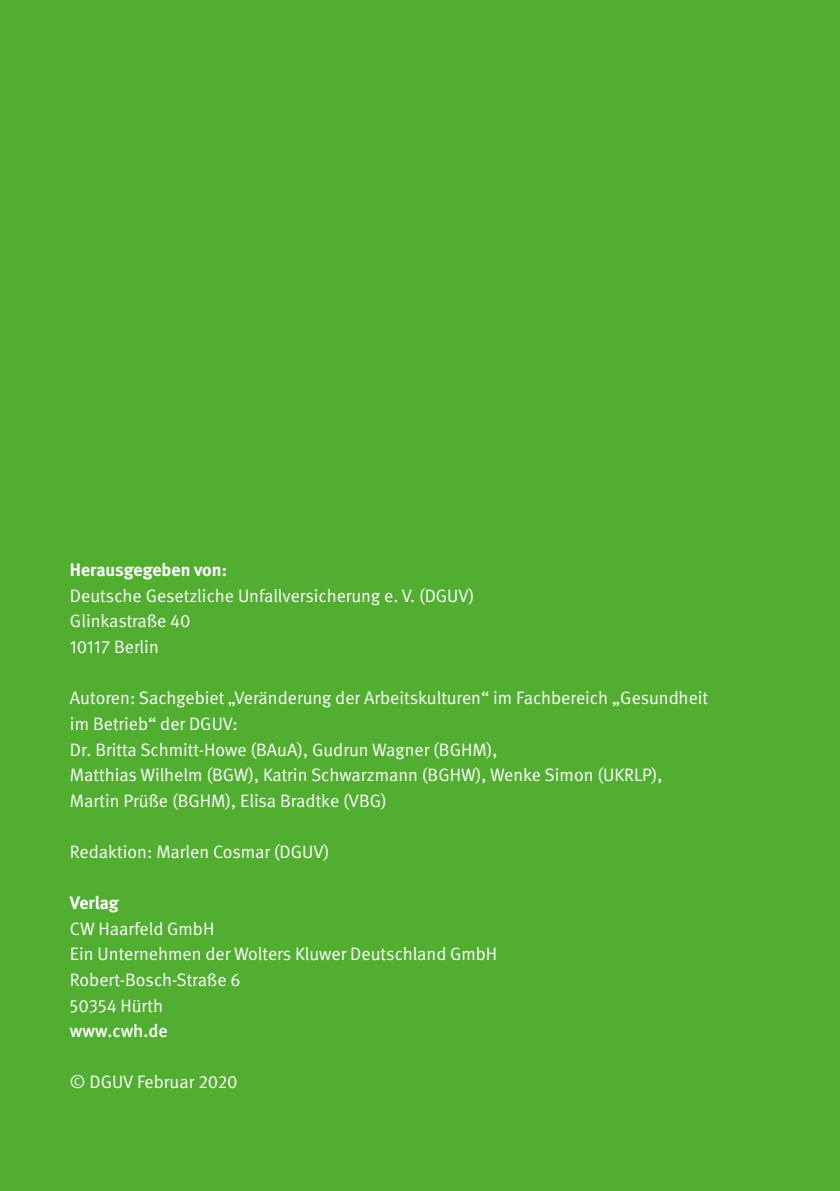
<style>
.page{position:relative;width:840px;height:1191px;background:#fff}
.page>*{position:absolute;margin:0;border:0;box-sizing:border-box;transform-origin:0 0}
.Fließtext{font:18px/25.6px "DGUV Meta";color:#fff}
.Zwischenüberschrift{font:700 18px "DGUV Meta";color:#fff}
.Zwischenüberschrift-2{font:18px "DGUV Meta";color:#fff}
.Fließtext-2{font:500 18px "DGUV Meta";color:#fff}
</style>
<div class="page">
<div style="left:0;top:0;width:839px;height:1191px;background:#51ae31"></div>
<p class="Zwischenüberschrift" style="left:70px;top:559px;width:158px">Herausgegeben von:</p>
<p class="Fließtext" style="left:70px;top:583px;width:405px">Deutsche Gesetzliche Unfallversicherung e. V. (DGUV)</p>
<p class="Fließtext" style="left:70px;top:609px;width:122px">Glinkastraße 40</p>
<p class="Fließtext" style="left:70px;top:634px;width:90px">10117 Berlin</p>
<p class="Fließtext" style="left:70px;top:685px;width:639px">Autoren: Sachgebiet „Veränderung der Arbeitskulturen“ im Fachbereich „Gesundheit im Betrieb“ der DGUV:</p>
<p class="Fließtext" style="left:70px;top:737px;width:429px">Dr. Britta Schmitt-Howe (BAuA), Gudrun Wagner (BGHM),</p>
<p class="Fließtext" style="left:70px;top:762px;width:593px">Matthias Wilhelm (BGW), Katrin Schwarzmann (BGHW), Wenke Simon (UKRLP),</p>
<p class="Fließtext" style="left:70px;top:788px;width:318px">Martin Prüße (BGHM), Elisa Bradtke (VBG)</p>
<p class="Fließtext" style="left:70px;top:839px;width:261px">Redaktion: Marlen Cosmar (DGUV)</p>
<p class="Zwischenüberschrift" style="left:70px;top:892px;width:50px">Verlag</p>
<p class="Zwischenüberschrift-2" style="left:70px;top:918px;width:146px">CW Haarfeld GmbH</p>
<p class="Fließtext" style="left:70px;top:941px;width:428px">Ein Unternehmen der Wolters Kluwer Deutschland GmbH</p>
<p class="Fließtext" style="left:70px;top:967px;width:172px">Robert-Bosch-Straße 6</p>
<p class="Fließtext" style="left:70px;top:993px;width:95px">50354 Hürth</p>
<p class="Fließtext-2" style="left:70px;top:1020px;width:99px">www.cwh.de</p>
<p class="Fließtext" style="left:70px;top:1069px;width:169px">© DGUV Februar 2020</p>
</div>
